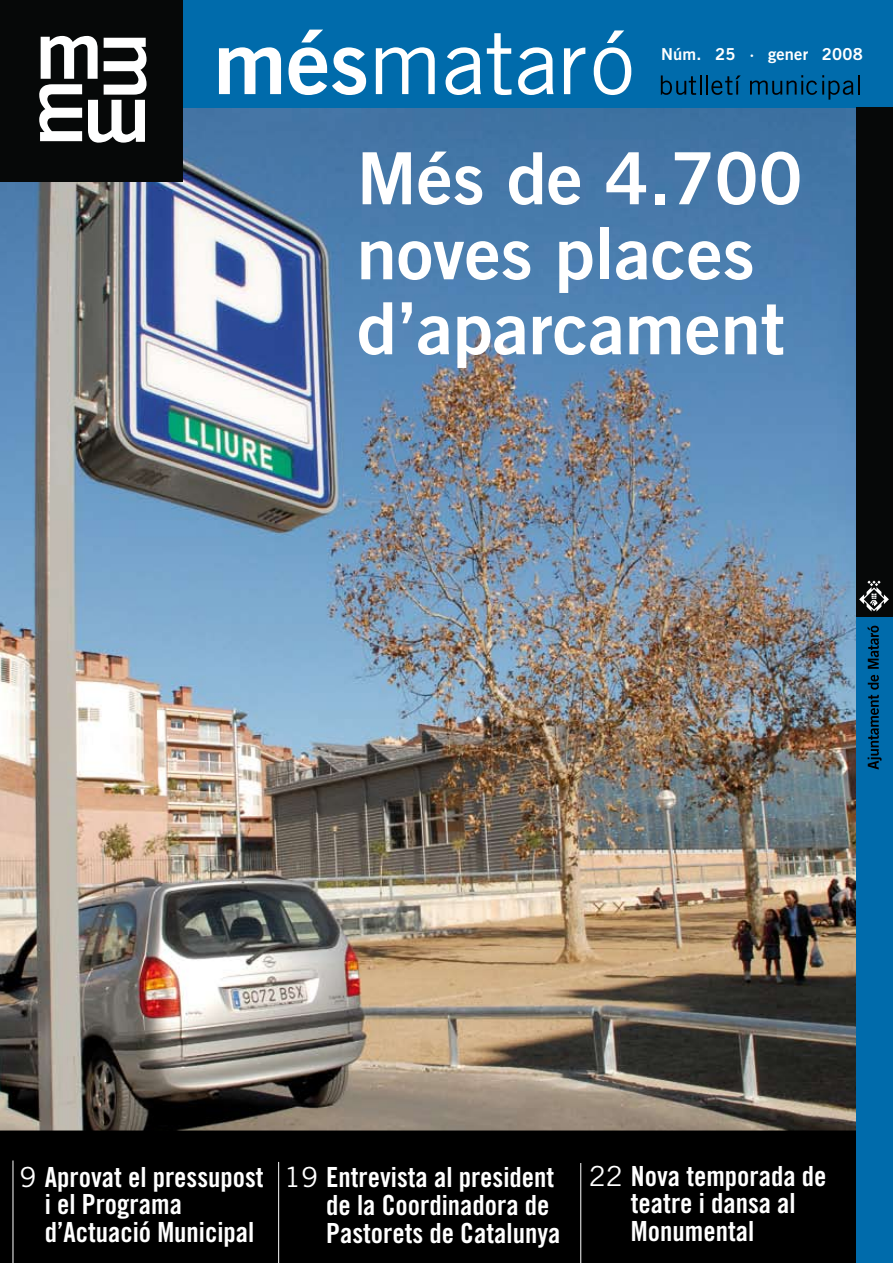
<style>
.page{position:relative;width:893px;height:1263px;background:#fff}
.page>*{position:absolute;margin:0;border:0;box-sizing:border-box;transform-origin:0 0}
.t1{font:72px/75px "Trade Gothic Bold Two";color:#fff}
.t2{font:27.75px/27.8px "Trade Gothic Bold Cond Twenty";color:#fff}
.t3{font:16.5px "Trade Gothic Bold Two";letter-spacing:.01em;color:#fff}
.s1{font-family:"Trade Gothic"}
</style>
<div class="page">
<img style="left:0;top:108px;width:856px;height:1022px">
<div style="left:0;top:1130px;width:856px;height:133px;background:#000"></div>
<div style="left:183px;top:0;width:710px;height:108px;background:#006bab"></div>
<svg style="left:661px;top:75px;width:35px;height:20px"></svg>
<hr style="left:700px;top:75px;width:2px;height:20px;background:#000">
<hr style="left:706px;top:75px;width:2px;height:20px;background:#000">
<svg style="left:711px;top:75px;width:30px;height:20px"></svg>
<svg style="left:750px;top:75px;width:109px;height:25px"></svg>
<div style="left:0;top:0;width:183px;height:182px;background:#060808"></div>
<div style="left:856px;top:108px;width:37px;height:511px;background:#060808"></div>
<div style="left:856px;top:618px;width:37px;height:645px;background:#006bab"></div>
<svg style="left:859px;top:580px;width:30px;height:31px"></svg>
<svg style="left:868px;top:675px;width:14px;height:94px"></svg>
<svg style="left:868px;top:626px;width:11px;height:43px"></svg>
<svg style="left:219px;top:47px;width:62px;height:47px"></svg>
<svg style="left:288px;top:30px;width:78px;height:65px"></svg>
<svg style="left:376px;top:47px;width:59px;height:47px"></svg>
<svg style="left:445px;top:47px;width:36px;height:48px"></svg>
<svg style="left:487px;top:33px;width:24px;height:62px"></svg>
<svg style="left:518px;top:47px;width:36px;height:48px"></svg>
<svg style="left:564px;top:48px;width:21px;height:46px"></svg>
<svg style="left:594px;top:30px;width:37px;height:65px"></svg>
<svg style="left:39px;top:36px;width:108px;height:107px"></svg>
<hr style="left:13px;top:1160px;width:1px;height:103px;background:#fff">
<hr style="left:278px;top:1162px;width:1px;height:101px;background:#fff">
<hr style="left:580px;top:1163px;width:1px;height:100px;background:#fff">
<p class="t3" style="left:661px;top:44px;width:203px">Núm. 25 · gener 2008</p>
<h1 class="t1" style="left:357px;top:140px;width:447px">Més de 4.700 noves places d’aparcament</h1>
<p class="t2" style="left:45px;top:1163px;width:220px;text-indent:-26px"><span class="s1">9</span> Aprovat el pressupost i el Programa d’Actuació Municipal</p>
<p class="t2" style="left:326px;top:1163px;width:236px;text-indent:-42px"><span class="s1">19</span> Entrevista al president de la Coordinadora de<br>Pastorets de Catalunya</p>
<p class="t2" style="left:631px;top:1161px;width:197px;text-indent:-42px"><span class="s1">22</span> Nova temporada de teatre i dansa al<br>Monumental</p>
</div>
